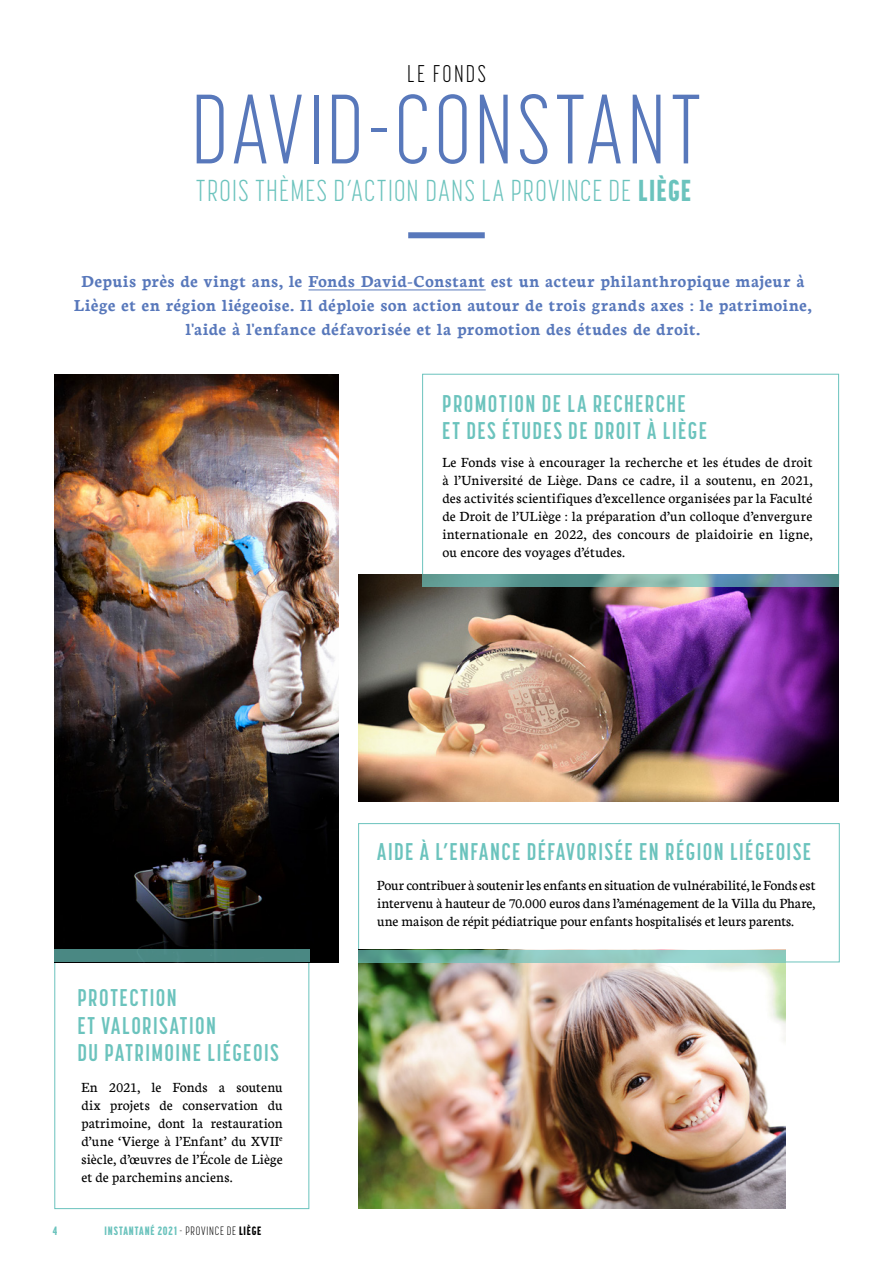
<style>
.page{position:relative;width:893px;height:1263px;background:#fff}
.page>*{position:absolute;margin:0;border:0;box-sizing:border-box;transform-origin:0 0}
.t1{font:300 97.5px "Korolev Compressed";letter-spacing:.035em;color:#5878bb}
.t2{font:300 30px "Korolev Compressed";letter-spacing:.045em;color:#6bc3bd}
.t3{font:700 24px/27px "Korolev Compressed";letter-spacing:.06em;color:#6bc3bd}
.t4{font:300 24px "Korolev Compressed";letter-spacing:.1em;color:#000}
.t5{font:700 18px/24px "Neuton";letter-spacing:.045em;color:#5878bb;text-align:center}
.t6{font:15px/18px "Neuton";letter-spacing:.005em;color:#000;text-align:justify}
.t7{font:800 12px "Korolev Compressed";letter-spacing:.07em;color:#6bc3bd}
.s1{font-weight:800}
.s2{font-weight:300;color:#000}
.s3{color:#000}
</style>
<div class="page">
<div style="left:358px;top:823px;width:482px;height:139px;border:1px solid #6bc3bd"></div>
<div style="left:408px;top:232px;width:77px;height:6px;background:#5878bb"></div>
<hr style="left:308px;top:290px;width:178px;height:1px;background:#5878bb">
<img style="left:54px;top:374px;width:285px;height:588px">
<img style="left:358px;top:574px;width:481px;height:227px">
<img style="left:358px;top:962px;width:428px;height:247px">
<div style="left:54px;top:949px;width:255px;height:13px;background:#4a8883"></div>
<svg style="left:422px;top:574px;width:417px;height:13px;background:#699ea0"></svg>
<svg style="left:358px;top:950px;width:428px;height:12px;background:#81bfb4"></svg>
<h3 class="t4" style="left:407px;top:61px;width:80px">LE FONDS</h3>
<h1 class="t1" style="left:191px;top:76px;width:513px">DAVID-CONSTANT</h1>
<h2 class="t2" style="left:196px;top:174px;width:497px">TROIS THÈMES D’ACTION DANS LA PROVINCE DE <span class="s1">LIÈGE</span></h2>
<p class="t5" style="left:74px;top:268px;width:739px">Depuis près de vingt ans, le Fonds David-Constant est un acteur philanthropique majeur à<br>Liège et en région liégeoise. Il déploie son action autour de trois grands axes : le patrimoine, l'aide à l'enfance défavorisée et la promotion des études de droit.</p>
<h3 class="t3" style="left:442px;top:390px;width:266px">PROMOTION DE LA RECHERCHE<br>ET DES ÉTUDES DE DROIT À LIÈGE</h3>
<p class="t6" style="left:442px;top:453px;width:371px">Le Fonds vise à encourager la recherche et les études de droit à l’Université de Liège. Dans ce cadre, il a soutenu, en 2021, des activités scientifiques d’excellence organisées par la Faculté de Droit de l’ULiège : la préparation d’un colloque d’envergure internationale en 2022, des concours de plaidoirie en ligne, ou encore des voyages d’études.</p>
<h3 class="t3" style="left:77px;top:984px;width:203px">PROTECTION<br>ET VALORISATION<br>DU PATRIMOINE LIÉGEOIS</h3>
<p class="t6" style="left:82px;top:1078px;width:203px">En 2021, le Fonds a soutenu dix projets de conservation du patrimoine, dont la restauration d’une ‘Vierge à l’Enfant’ du XVII<sup>e </sup>siècle, d’œuvres de l’École de Liège et de parchemins anciens.</p>
<p class="t7" style="left:53px;top:1224px;width:6px">4</p>
<p class="t7" style="left:105px;top:1224px;width:158px">INSTANTANÉ 2021 <span class="s2">- PROVINCE DE</span> <span class="s3">LIÈGE</span></p>
<h3 class="t3" style="left:377px;top:838px;width:435px">AIDE À L’ENFANCE DÉFAVORISÉE EN RÉGION LIÉGEOISE</h3>
<p class="t6" style="left:377px;top:875px;width:440px">Pour contribuer à soutenir les enfants en situation de vulnérabilité, le Fonds est intervenu à hauteur de 70.000 euros dans l’aménagement de la Villa du Phare, une maison de répit pédiatrique pour enfants hospitalisés et leurs parents.</p>
</div>
